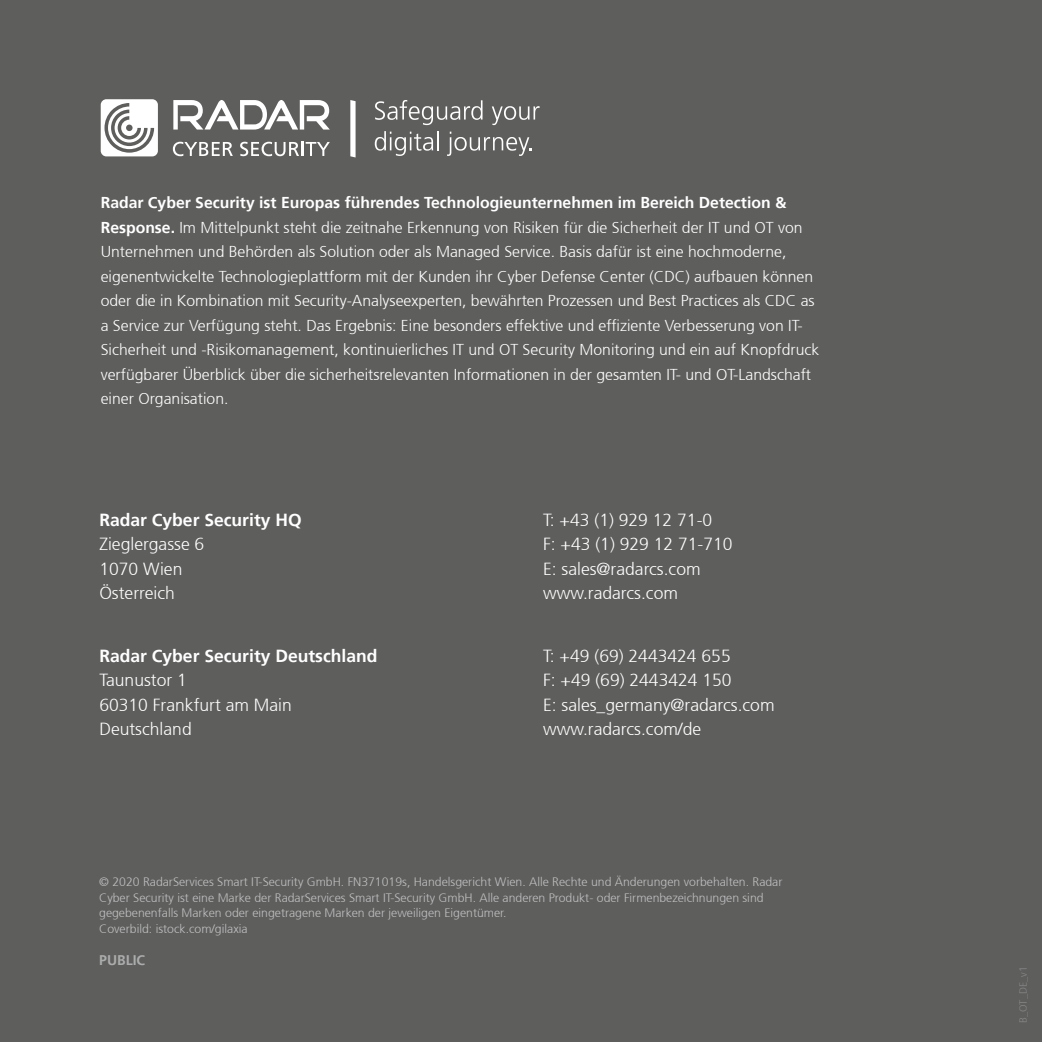
<style>
.page{position:relative;width:1042px;height:1042px;background:#5e5e5d}
.page>*{position:absolute;margin:0;border:0;box-sizing:border-box;transform-origin:0 0}
.t1{font:300 17.5px/24.5px "Frutiger 45";color:#fff}
.t2{font:700 17.5px "Frutiger 65";color:#fff}
.t3{font:300 15.75px/24.5px "Frutiger 45";color:#fff}
.t4{font:700 15.75px "Frutiger 65";color:#fff}
.t5{font:700 14px "Frutiger 65";color:#abacac}
.t6{font:300 12.25px/15.8px "Frutiger 45";color:#bfc0c0}
.t7{font:300 10.5px "Frutiger 45";color:#888}
.s1{font-family:"Frutiger 65";font-weight:700}
</style>
<div class="page">
<svg style="left:350px;top:100px;width:5px;height:57px"></svg>
<svg style="left:375px;top:100px;width:107px;height:25px"></svg>
<svg style="left:492px;top:106px;width:47px;height:19px"></svg>
<svg style="left:375px;top:131px;width:63px;height:25px"></svg>
<svg style="left:447px;top:132px;width:85px;height:24px"></svg>
<svg style="left:173px;top:100px;width:157px;height:30px"></svg>
<svg style="left:101px;top:99px;width:57px;height:57px"></svg>
<svg style="left:173px;top:142px;width:60px;height:14px"></svg>
<svg style="left:240px;top:142px;width:90px;height:14px"></svg>
<p class="t4" style="left:101px;top:193px;width:687px">Radar Cyber Security ist Europas führendes Technologieunternehmen im Bereich Detection &amp;</p>
<p class="t3" style="left:101px;top:215px;width:720px"><span class="s1">Response.</span> Im Mittelpunkt steht die zeitnahe Erkennung von Risiken für die Sicherheit der IT und OT von Unternehmen und Behörden als Solution oder als Managed Service. Basis dafür ist eine hochmoderne, eigenentwickelte Technologieplattform mit der Kunden ihr Cyber Defense Center (CDC) aufbauen können oder die in Kombination mit Security-Analyseexperten, bewährten Prozessen und Best Practices als CDC as a Service zur Verfügung steht. Das Ergebnis: Eine besonders effektive und effiziente Verbesserung von IT-Sicherheit und -Risikomanagement, kontinuierliches IT und OT Security Monitoring und ein auf Knopfdruck verfügbarer Überblick über die sicherheitsrelevanten Informationen in der gesamten IT- und OT-Landschaft einer Organisation.</p>
<p class="t2" style="left:99px;top:509px;width:204px">Radar Cyber Security HQ</p>
<p class="t1" style="left:99px;top:532px;width:107px">Zieglergasse 6<br>1070 Wien<br>Österreich</p>
<p class="t2" style="left:99px;top:645px;width:280px">Radar Cyber Security Deutschland</p>
<p class="t1" style="left:99px;top:668px;width:194px">Taunustor 1<br>60310 Frankfurt am Main<br>Deutschland</p>
<p class="t1" style="left:543px;top:507px;width:191px">T: +43 (1) 929 12 71-0<br>F: +43 (1) 929 12 71-710<br>E: sales@radarcs.com www.radarcs.com</p>
<p class="t1" style="left:543px;top:643px;width:233px">T: +49 (69) 2443424 655<br>F: +49 (69) 2443424 150<br>E: sales_germany@radarcs.com www.radarcs.com/de</p>
<p class="t6" style="left:99px;top:874px;width:685px">© 2020 RadarServices Smart IT-Security GmbH. FN371019s, Handelsgericht Wien. Alle Rechte und Änderungen vorbehalten. Radar Cyber Security ist eine Marke der RadarServices Smart IT-Security GmbH. Alle anderen Produkt- oder Firmenbezeichnungen sind gegebenenfalls Marken oder eingetragene Marken der jeweiligen Eigentümer.<br>Coverbild: istock.com/gilaxia</p>
<p class="t5" style="left:99px;top:952px;width:47px">PUBLIC</p>
<p class="t7" style="left:1017px;top:1023px;width:59px;rotate:-90deg">B_OT_DE_v1</p>
</div>
